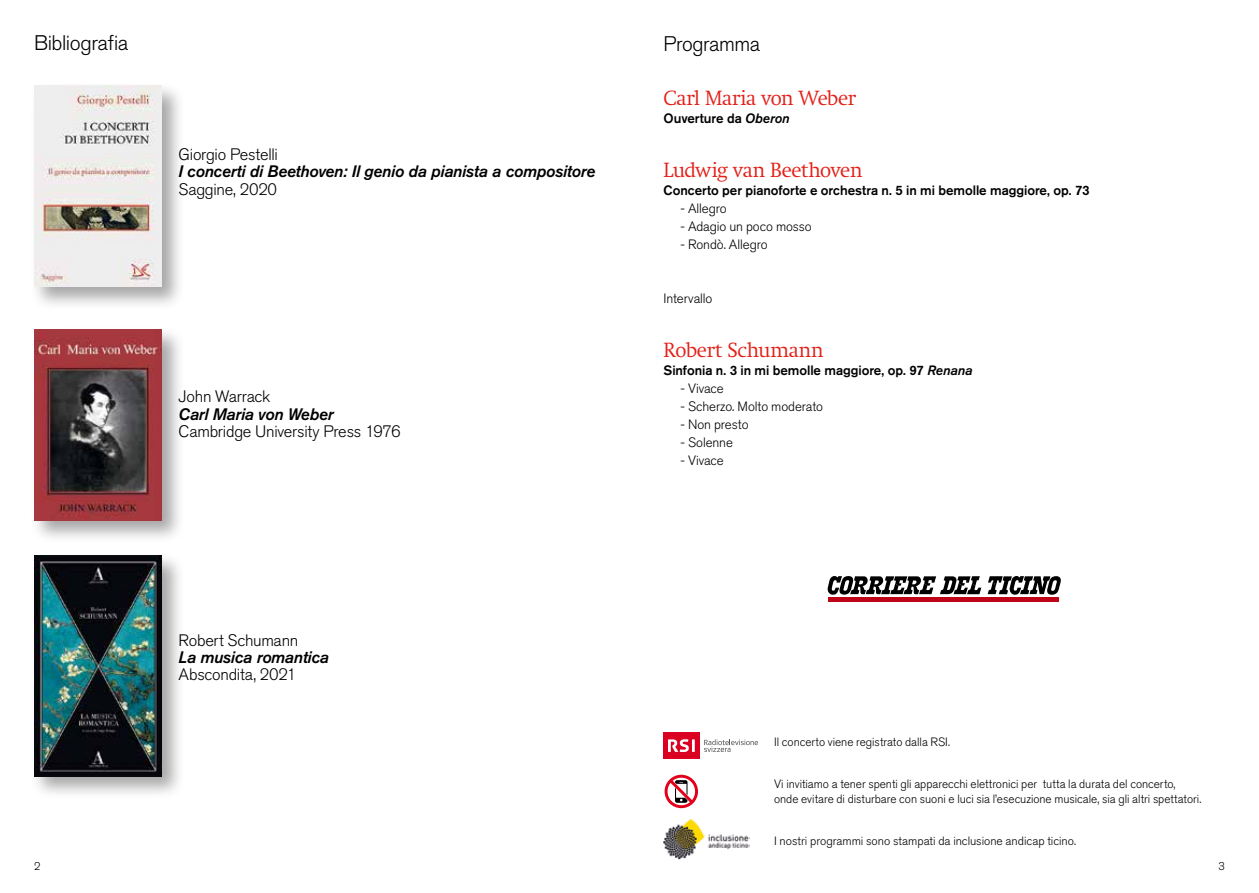
<style>
.page{position:relative;width:1259px;height:893px;background:#fff}
.page>*{position:absolute;margin:0;border:0;box-sizing:border-box;transform-origin:0 0}
.t1{font:300 21px "Swift Neue LT Pro";letter-spacing:-.02em;color:#e32119}
.t2{font:300 21px "Akzidenz Grotesk Pro";letter-spacing:-.02em;color:#000}
.t3{font:300 16.5px "Akzidenz Grotesk Pro";letter-spacing:-.015em;color:#000}
.t4{font:italic 500 16.5px "Akzidenz Grotesk Pro";letter-spacing:-.015em;color:#000}
.t5{font:500 13.5px "Akzidenz Grotesk Pro";letter-spacing:-.005em;color:#000}
.t6{font:300 13.5px "Akzidenz Grotesk Pro";letter-spacing:-.005em;color:#000}
.t7{font:300 12px/15px "Akzidenz Grotesk Pro";color:#000}
.t8{font:300 11.25px "Akzidenz Grotesk Pro";color:#000}
.s1{font-style:italic}
</style>
<div class="page">
<svg style="left:664px;top:775px;width:34px;height:33px"></svg>
<svg style="left:704px;top:739px;width:54px;height:13px"></svg>
<div style="left:663px;top:732px;width:36px;height:27px;background:#db0021"></div>
<svg style="left:668px;top:739px;width:27px;height:13px"></svg>
<img style="left:663px;top:819px;width:86px;height:41px">
<svg style="left:827px;top:576px;width:154px;height:19px"></svg>
<svg style="left:987px;top:576px;width:74px;height:19px"></svg>
<div style="left:828px;top:597px;width:230px;height:5px;background:#c00418"></div>
<div style="left:31px;top:82px;width:154px;height:228px;background:#000;opacity:.35"></div>
<img style="left:34px;top:86px;width:128px;height:200px">
<div style="left:31px;top:326px;width:154px;height:218px;background:#000;opacity:.35"></div>
<img style="left:34px;top:329px;width:128px;height:191px">
<div style="left:31px;top:552px;width:154px;height:248px;background:#000;opacity:.35"></div>
<img style="left:34px;top:556px;width:128px;height:220px">
<h1 class="t2" style="left:34px;top:29px;width:96px">Bibliografia</h1>
<h2 class="t3" style="left:179px;top:144px;width:101px">Giorgio Pestelli</h2>
<h2 class="t4" style="left:179px;top:161px;width:418px">I concerti di Beethoven: Il genio da pianista a compositore</h2>
<h2 class="t3" style="left:179px;top:178px;width:100px">Saggine, 2020</h2>
<h2 class="t3" style="left:179px;top:386px;width:93px">John Warrack</h2>
<h2 class="t4" style="left:179px;top:403px;width:156px">Carl Maria von Weber</h2>
<h2 class="t3" style="left:179px;top:420px;width:223px">Cambridge University Press 1976</h2>
<p class="t8" style="left:34px;top:859px;width:8px">2</p>
<h2 class="t3" style="left:179px;top:629px;width:121px">Robert Schumann</h2>
<h2 class="t4" style="left:179px;top:646px;width:152px">La musica romantica</h2>
<h2 class="t3" style="left:179px;top:664px;width:119px">Abscondita, 2021</h2>
<h1 class="t2" style="left:663px;top:30px;width:98px">Programma</h1>
<h1 class="t1" style="left:663px;top:86px;width:194px">Carl Maria von Weber</h1>
<p class="t5" style="left:663px;top:110px;width:128px">Ouverture da <span class="s1">Oberon</span></p>
<h1 class="t1" style="left:663px;top:158px;width:200px">Ludwig van Beethoven</h1>
<p class="t5" style="left:663px;top:182px;width:428px">Concerto per pianoforte e orchestra n. 5 in mi bemolle maggiore, op. 73</p>
<p class="t6" style="left:680px;top:200px;width:48px">- Allegro</p>
<p class="t6" style="left:680px;top:218px;width:133px">- Adagio un poco mosso</p>
<p class="t6" style="left:680px;top:236px;width:89px">- Rondò. Allegro</p>
<p class="t6" style="left:663px;top:290px;width:50px">Intervallo</p>
<h1 class="t1" style="left:663px;top:338px;width:162px">Robert Schumann</h1>
<p class="t5" style="left:663px;top:362px;width:310px">Sinfonia n. 3 in mi bemolle maggiore, op. 97 <span class="s1">Renana</span></p>
<p class="t6" style="left:680px;top:380px;width:45px">- Vivace</p>
<p class="t6" style="left:680px;top:398px;width:144px">- Scherzo. Molto moderato</p>
<p class="t6" style="left:680px;top:416px;width:70px">- Non presto</p>
<p class="t6" style="left:680px;top:434px;width:54px">- Solenne</p>
<p class="t6" style="left:680px;top:452px;width:45px">- Vivace</p>
<p class="t7" style="left:774px;top:734px;width:177px">Il concerto viene registrato dalla RSI.</p>
<p class="t7" style="left:774px;top:777px;width:429px">Vi invitiamo a tener spenti gli apparecchi elettronici per tutta la durata del concerto, onde evitare di disturbare con suoni e luci sia l’esecuzione musicale, sia gli altri spettatori.</p>
<p class="t7" style="left:774px;top:834px;width:303px">I nostri programmi sono stampati da inclusione andicap ticino.</p>
<p class="t8" style="left:1218px;top:859px;width:8px">3</p>
</div>
